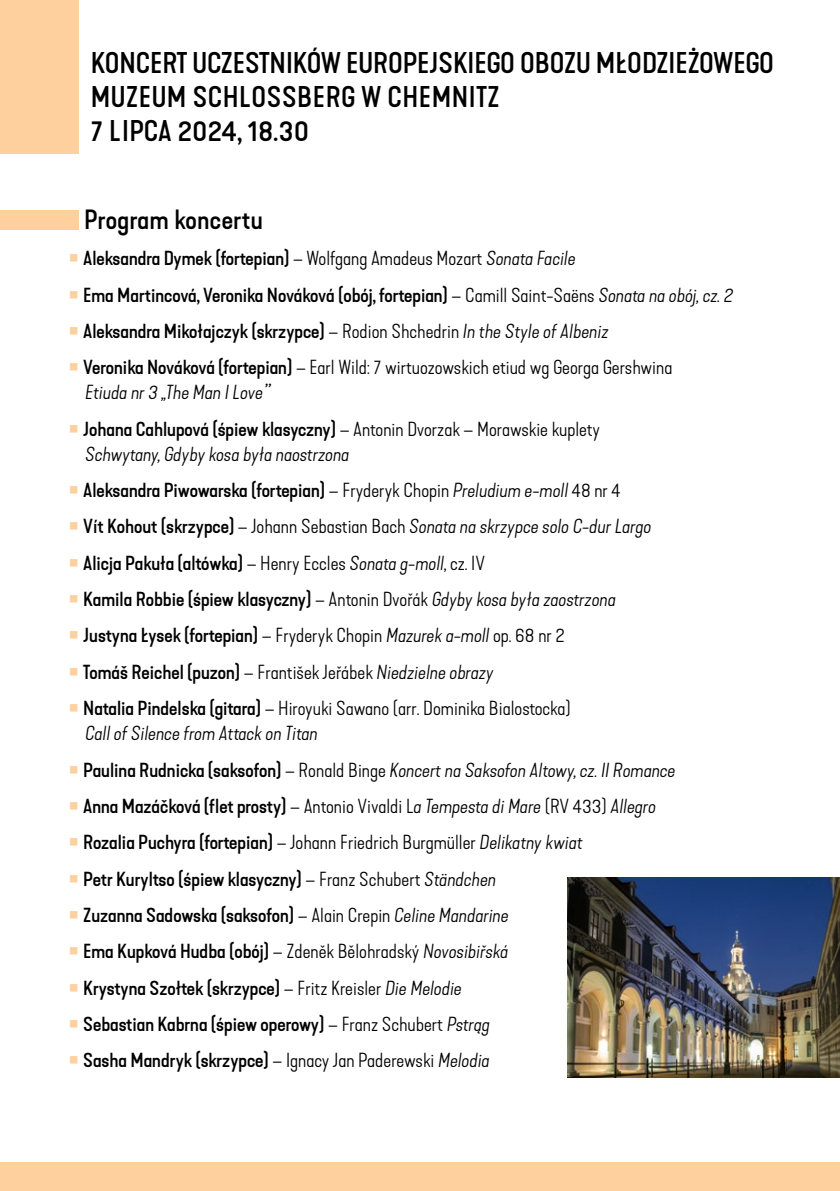
<style>
.page{position:relative;width:840px;height:1191px;background:#fff}
.page>*{position:absolute;margin:0;border:0;box-sizing:border-box;transform-origin:0 0}
.t1{font:28px "Kapra Neue Pro Medium Exp";letter-spacing:.02em;color:#000}
.t2{font:26px "Kapra Neue Pro Medium Exp";letter-spacing:.02em;color:#000}
.t3{font:19px "Kapra Neue Pro Medium Exp";color:#000}
.t4{font:19px "Kapra Neue Pro Light Exp";color:#000}
.t5{font:19px "Kapra Neue Pro Light It Exp";color:#000}
.s1{font-family:"Montserrat";color:#fed09e}
.s2{font-family:"Kapra Neue Pro Light Exp"}
.s3{font-family:"Kapra Neue Pro Light It Exp"}
.s4{font-family:"Kapra Neue Pro Medium Exp"}
</style>
<div class="page">
<div style="left:0;top:1162px;width:839px;height:29px;background:#fed09e"></div>
<div style="left:0;top:0;width:78px;height:153px;background:#fed09e"></div>
<div style="left:0;top:210px;width:78px;height:20px;background:#fed09e"></div>
<img style="left:567px;top:877px;width:272px;height:200px">
<h1 class="t1" style="left:91px;top:46px;width:29px">Koncer</h1>
<h1 class="t1" style="left:177px;top:46px;width:30px">t uczes</h1>
<h1 class="t1" style="left:259px;top:46px;width:26px">tników</h1>
<h1 class="t1" style="left:346px;top:46px;width:26px">Europejskiego</h1>
<h1 class="t1" style="left:520px;top:46px;width:29px">Obozu</h1>
<h1 class="t1" style="left:595px;top:46px;width:34px">Młodzieżowego</h1>
<h1 class="t1" style="left:91px;top:80px;width:36px">Muzeum</h1>
<h1 class="t1" style="left:193px;top:80px;width:75px">Sch lossberg</h1>
<h1 class="t1" style="left:361px;top:80px;width:57px">w Chemni</h1>
<h1 class="t1" style="left:476px;top:80px;width:22px">tz</h1>
<h1 class="t1" style="left:91px;top:113px;width:44px">7 lipca</h1>
<h1 class="t1" style="left:178px;top:113px;width:132px">2024, 18.30</h1>
<h2 class="t2" style="left:84px;top:204px;width:180px">Program koncertu</h2>
<p class="t3" style="left:68px;top:247px;width:508px"><span class="s1">■</span> Aleksandra Dymek (fortepian) <span class="s2">– Wolfgang Amadeus Mozart</span> <span class="s3">Sonata Facile</span></p>
<p class="t3" style="left:68px;top:283px;width:666px"><span class="s1">■</span> Ema Martincová, Veronika Nováková (obój, fortepian) <span class="s2">– Camill Saint-Saëns</span> <span class="s3">Sonata na obój, cz. 2</span></p>
<p class="t3" style="left:68px;top:320px;width:541px"><span class="s1">■</span> Aleksandra Mikołajczyk (skrzypce) <span class="s2">– Rodion Shchedrin</span> <span class="s3">In the Style of Albeniz</span></p>
<p class="t4" style="left:68px;top:356px;width:605px"><span class="s1">■</span> <span class="s4">Veronika Nováková (fortepian)</span> – Earl Wild: 7 wirtuozowskich etiud wg Georga Gershwina</p>
<p class="t5" style="left:85px;top:381px;width:187px">Etiuda nr 3 „The Man I Love””</p>
<p class="t4" style="left:68px;top:417px;width:533px"><span class="s1">■</span> <span class="s4">Johana Cahlupová (śpiew klasyczny)</span> – Antonin Dvorzak – Morawskie kuplety</p>
<p class="t5" style="left:85px;top:443px;width:265px">Schwytany, Gdyby kosa była naostrzona</p>
<p class="t3" style="left:68px;top:479px;width:554px"><span class="s1">■</span> Aleksandra Piwowarska (fortepian) <span class="s2">– Fryderyk Chopin</span> <span class="s3">Preludium e-moll</span> <span class="s2">48 nr 4</span></p>
<p class="t5" style="left:68px;top:515px;width:584px"><span class="s1">■</span> <span class="s4">Vít Kohout (skrzypce)</span> <span class="s2">– Johann Sebastian Bach</span> Sonata na skrzypce solo C-dur Largo</p>
<p class="t3" style="left:68px;top:551px;width:418px"><span class="s1">■</span> Alicja Pakuła (altówka) <span class="s2">– Henry Eccles</span> <span class="s3">Sonata g-moll</span><span class="s2">, cz. IV</span></p>
<p class="t3" style="left:68px;top:588px;width:549px"><span class="s1">■</span> Kamila Robbie (śpiew klasyczny) <span class="s2">– Antonin Dvořák</span> <span class="s3">Gdyby kosa była zaostrzona</span></p>
<p class="t3" style="left:68px;top:624px;width:498px"><span class="s1">■</span> Justyna Łysek (fortepian) <span class="s2">– Fryderyk Chopin</span> <span class="s3">Mazurek a-moll</span> <span class="s2">op. 68 nr 2</span></p>
<p class="t3" style="left:68px;top:660px;width:427px"><span class="s1">■</span> Tomáš Reichel (puzon) <span class="s2">– František Jeřábek</span> <span class="s3">Niedzielne obrazy</span></p>
<p class="t4" style="left:68px;top:697px;width:504px"><span class="s1">■</span> <span class="s4">Natalia Pindelska (gitara)</span> – Hiroyuki Sawano (arr. Dominika Bialostocka)</p>
<p class="t5" style="left:85px;top:722px;width:234px">Call of Silence from Attack on Titan</p>
<p class="t5" style="left:68px;top:758px;width:608px"><span class="s1">■</span> <span class="s4">Paulina Rudnicka (saksofon)</span> <span class="s2">– Ronald Binge</span> Koncert na Saksofon Altowy, cz. II Romance</p>
<p class="t3" style="left:68px;top:794px;width:589px"><span class="s1">■</span> Anna Mazáčková (flet prosty) <span class="s2">– Antonio Vivaldi L</span><span class="s3">a Tempesta di Mare</span> <span class="s2">(RV 433)</span> <span class="s3">Allegro</span></p>
<p class="t4" style="left:68px;top:831px;width:515px"><span class="s1">■</span> <span class="s4">Rozalia Puchyra (fortepian)</span> – Johann Friedrich Burgmüller <span class="s3">Delikatny kwiat</span></p>
<p class="t3" style="left:68px;top:867px;width:429px"><span class="s1">■</span> Petr Kuryltso (śpiew klasyczny) <span class="s2">– Franz Schubert</span> <span class="s3">Ständchen</span></p>
<p class="t3" style="left:68px;top:903px;width:442px"><span class="s1">■</span> Zuzanna Sadowska (saksofon) <span class="s2">– Alain Crepin</span> <span class="s3">Celine Mandarine</span></p>
<p class="t3" style="left:68px;top:939px;width:441px"><span class="s1">■</span> Ema Kupková Hudba (obój) <span class="s2">– Zdeněk Bělohradský</span> <span class="s3">Novosibiřská</span></p>
<p class="t3" style="left:68px;top:976px;width:395px"><span class="s1">■</span> Krystyna Szołtek (skrzypce) <span class="s2">– Fritz Kreisler</span> <span class="s3">Die Melodie</span></p>
<p class="t3" style="left:68px;top:1012px;width:423px"><span class="s1">■</span> Sebastian Kabrna (śpiew operowy) <span class="s2">– Franz Schubert</span> <span class="s3">Pstrąg</span></p>
<p class="t3" style="left:68px;top:1048px;width:423px"><span class="s1">■</span> Sasha Mandryk (skrzypce) <span class="s2">– Ignacy Jan Paderewski</span> <span class="s3">Melodia</span></p>
</div>
